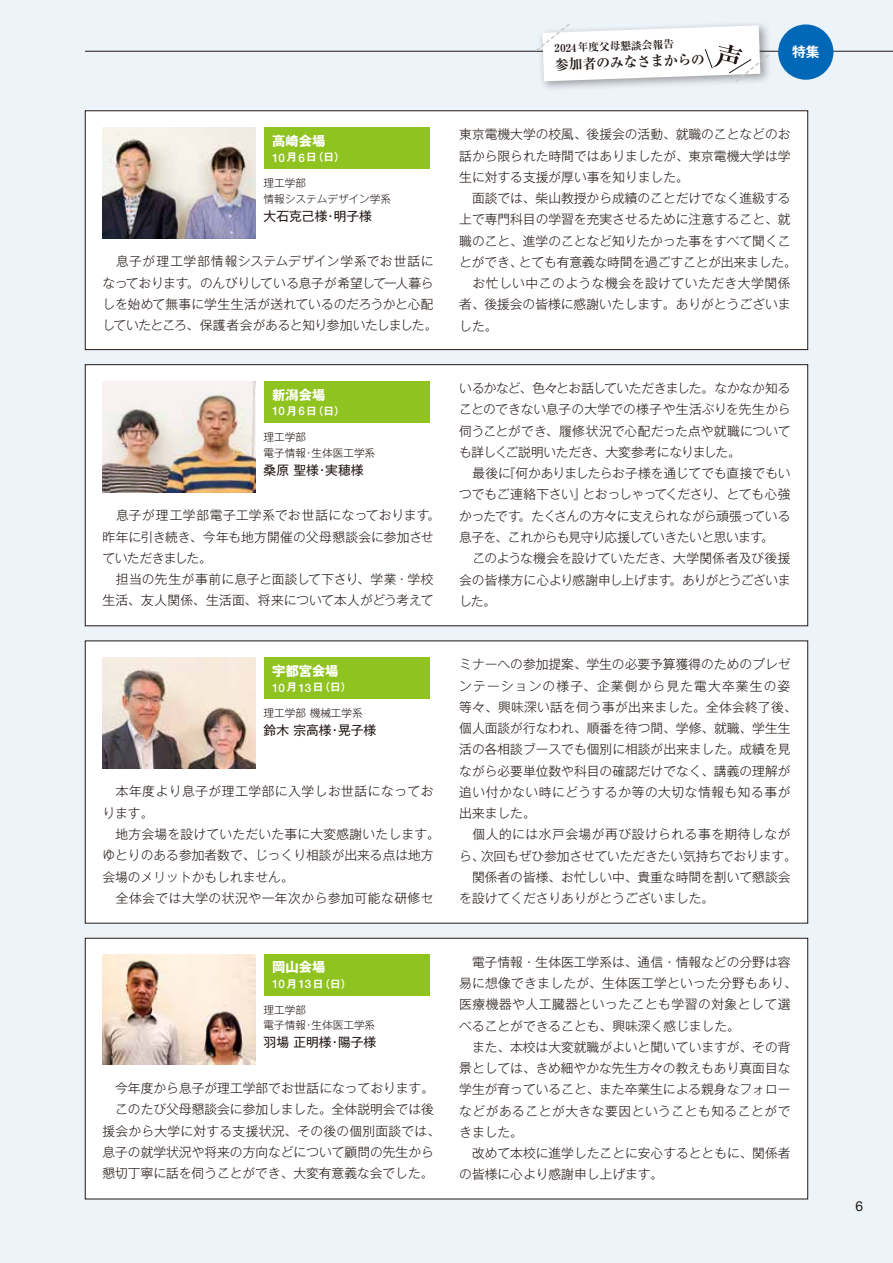
<style>
.page{position:relative;width:893px;height:1263px;background:#ecf3f9}
.page>*{position:absolute;margin:0;border:0;box-sizing:border-box;transform-origin:0 0}
.t1{font:700 13.95px "Ryumin Pr 6 N";color:#221815}
.t2{font:700 13.8px "Gothic MB101 Pr 6 N De";color:#fff}
.t3{font:13.8px "Helvetica Neue LT Std";color:#221815}
.t4{font:700 13.35px "Gothic MB101 Pr 6 N";color:#fff}
.t5{font:300 12.75px/21.3px "Gothic MB101 Pr 6 N";color:#221815}
.t6{font:300 12.75px/21.3px "Gothic MB101 Pr 6 N";letter-spacing:-.02em;color:#221815}
.t7{font:300 12.75px/21.3px "Gothic MB101 Pr 6 N";letter-spacing:.02em;color:#221815}
.t8{font:12.75px "Gothic MB101 Pr 6 N";color:#221815}
.t9{font:700 10.8px "Ryumin Pr 6 N";color:#221815}
.t10{font:300 10.65px/15.9px "Gothic MB101 Pr 6 N";color:#221815}
.t11{font:700 10.65px "Gothic MB101 Pr 6 N De";color:#fff}
.s1{font-family:"Helvetica Neue LT Std";font-weight:500;font-size:11.7px}
</style>
<div class="page">
<div style="left:85px;top:111px;width:723px;height:239px;background:#fff"></div>
<div style="left:85px;top:111px;width:723px;height:239px;border:1px solid #221815"></div>
<img style="left:102px;top:128px;width:153px;height:110px">
<div style="left:264px;top:128px;width:165px;height:41px;background:#8fc31f"></div>
<div style="left:85px;top:938px;width:723px;height:261px;background:#fff"></div>
<div style="left:85px;top:938px;width:723px;height:261px;border:1px solid #221815"></div>
<img style="left:102px;top:954px;width:153px;height:111px">
<div style="left:264px;top:954px;width:165px;height:42px;background:#8fc31f"></div>
<div style="left:85px;top:365px;width:723px;height:261px;background:#fff"></div>
<div style="left:85px;top:364px;width:723px;height:262px;border:1px solid #221815"></div>
<img style="left:102px;top:381px;width:153px;height:111px">
<div style="left:264px;top:381px;width:165px;height:42px;background:#8fc31f"></div>
<div style="left:85px;top:641px;width:723px;height:282px;background:#fff"></div>
<img style="left:102px;top:658px;width:153px;height:110px">
<div style="left:264px;top:658px;width:165px;height:41px;background:#8fc31f"></div>
<hr style="left:85px;top:51px;width:808px;height:1px;background:#221815">
<div style="left:538px;top:21px;width:234px;height:72px;background:#221815;opacity:.4"></div>
<div style="left:778px;top:24px;width:55px;height:56px;background:#0068b7;border-radius:50%"></div>
<svg style="left:534px;top:22px;width:237px;height:62px"></svg>
<p class="t4" style="left:272px;top:129px;width:55px">高崎会場</p>
<p class="t11" style="left:272px;top:148px;width:74px"><span class="s1">10</span>月<span class="s1">6</span>日（日）</p>
<p class="t10" style="left:264px;top:174px;width:129px">理工学部<br>情報システムデザイン学系</p>
<p class="t8" style="left:264px;top:205px;width:110px">大石克己様・明子様</p>
<p class="t5" style="left:102px;top:250px;width:337px">　息子が理工学部情報システムデザイン学系でお世話になっております。のんびりしている息子が希望して一人暮らしを始めて無事に学生生活が送れているのだろうかと心配していたところ、保護者会があると知り参加いたしました。</p>
<p class="t4" style="left:272px;top:383px;width:55px">新潟会場</p>
<p class="t11" style="left:272px;top:402px;width:74px"><span class="s1">10</span>月<span class="s1">6</span>日（日）</p>
<p class="t10" style="left:264px;top:428px;width:113px">理工学部<br>電子情報・生体医工学系</p>
<p class="t8" style="left:264px;top:459px;width:101px">桑原 聖様・実穂様</p>
<p class="t5" style="left:102px;top:504px;width:339px">　息子が理工学部電子工学系でお世話になっております。昨年に引き続き、今年も地方開催の父母懇談会に参加させていただきました。<br>　担当の先生が事前に息子と面談して下さり、学業・学校生活、友人関係、生活面、将来について本人がどう考えて</p>
<p class="t4" style="left:272px;top:660px;width:68px">宇都宮会場</p>
<p class="t11" style="left:272px;top:679px;width:81px"><span class="s1">10</span>月<span class="s1">13</span>日（日）</p>
<p class="t10" style="left:264px;top:704px;width:101px">理工学部 機械工学系</p>
<p class="t8" style="left:264px;top:719px;width:114px">鈴木 宗高様・晃子様</p>
<p class="t7" style="left:102px;top:780px;width:339px">　本年度より息子が理工学部に入学しお世話になっております。<br>　地方会場を設けていただいた事に大変感謝いたします。ゆとりのある参加者数で、じっくり相談が出来る点は地方会場のメリットかもしれません。<br>　全体会では大学の状況や一年次から参加可能な研修セ</p>
<p class="t4" style="left:272px;top:956px;width:55px">岡山会場</p>
<p class="t11" style="left:272px;top:975px;width:81px"><span class="s1">10</span>月<span class="s1">13</span>日（日）</p>
<p class="t10" style="left:264px;top:1000px;width:113px">理工学部<br>電子情報・生体医工学系</p>
<p class="t8" style="left:264px;top:1032px;width:114px">羽場 正明様・陽子様</p>
<p class="t5" style="left:102px;top:1076px;width:339px">　今年度から息子が理工学部でお世話になっております。　このたび父母懇談会に参加しました。全体説明会では後援会から大学に対する支援状況、その後の個別面談では、息子の就学状況や将来の方向などについて顧問の先生から懇切丁寧に話を伺うことができ、大変有意義な会でした。</p>
<p class="t9" style="left:554px;top:40px;width:121px;rotate:-2deg">2024年度父母懇談会報告</p>
<p class="t2" style="left:792px;top:41px;width:29px">特集</p>
<p class="t1" style="left:555px;top:53px;width:151px;rotate:-2deg">参加者のみなさまからの</p>
<p class="t5" style="left:459px;top:123px;width:339px">東京電機大学の校風、後援会の活動、就職のことなどのお話から限られた時間ではありましたが、東京電機大学は学生に対する支援が厚い事を知りました。<br>　面談では、柴山教授から成績のことだけでなく進級する上で専門科目の学習を充実させるために注意すること、就職のこと、進学のことなど知りたかった事をすべて聞くことができ、とても有意義な時間を過ごすことが出来ました。　お忙しい中このような機会を設けていただき大学関係者、後援会の皆様に感謝いたします。ありがとうございました。</p>
<p class="t6" style="left:459px;top:377px;width:333px">いるかなど、色々とお話していただきました。なかなか知ることのできない息子の大学での様子や生活ぶりを先生から伺うことができ、履修状況で心配だった点や就職についても詳しくご説明いただき、大変参考になりました。<br>　最後に『何かありましたらお子様を通じてでも直接でもいつでもご連絡下さい』とおっしゃってくださり、とても心強かったです。たくさんの方々に支えられながら頑張っている息子を、これからも見守り応援していきたいと思います。<br>　このような機会を設けていただき、大学関係者及び後援会の皆様方に心より感謝申し上げます。ありがとうございました。</p>
<p class="t5" style="left:459px;top:653px;width:339px">ミナーへの参加提案、学生の必要予算獲得のためのプレゼンテーションの様子、企業側から見た電大卒業生の姿等々、興味深い話を伺う事が出来ました。全体会終了後、個人面談が行なわれ、順番を待つ間、学修、就職、学生生活の各相談ブースでも個別に相談が出来ました。成績を見ながら必要単位数や科目の確認だけでなく、講義の理解が追い付かない時にどうするか等の大切な情報も知る事が出来ました。<br>　個人的には水戸会場が再び設けられる事を期待しながら、次回もぜひ参加させていただきたい気持ちでおります。　関係者の皆様、お忙しい中、貴重な時間を割いて懇談会を設けてくださりありがとうございました。</p>
<p class="t5" style="left:459px;top:950px;width:339px">　電子情報・生体医工学系は、通信・情報などの分野は容易に想像できましたが、生体医工学といった分野もあり、医療機器や人工臓器といったことも学習の対象として選べることができることも、興味深く感じました。<br>　また、本校は大変就職がよいと聞いていますが、その背景としては、きめ細やかな先生方々の教えもあり真面目な学生が育っていること、また卒業生による親身なフォローなどがあることが大きな要因ということも知ることができました。<br>　改めて本校に進学したことに安心するとともに、関係者の皆様に心より感謝申し上げます。</p>
<p class="t3" style="left:855px;top:1197px;width:9px">6</p>
</div>
